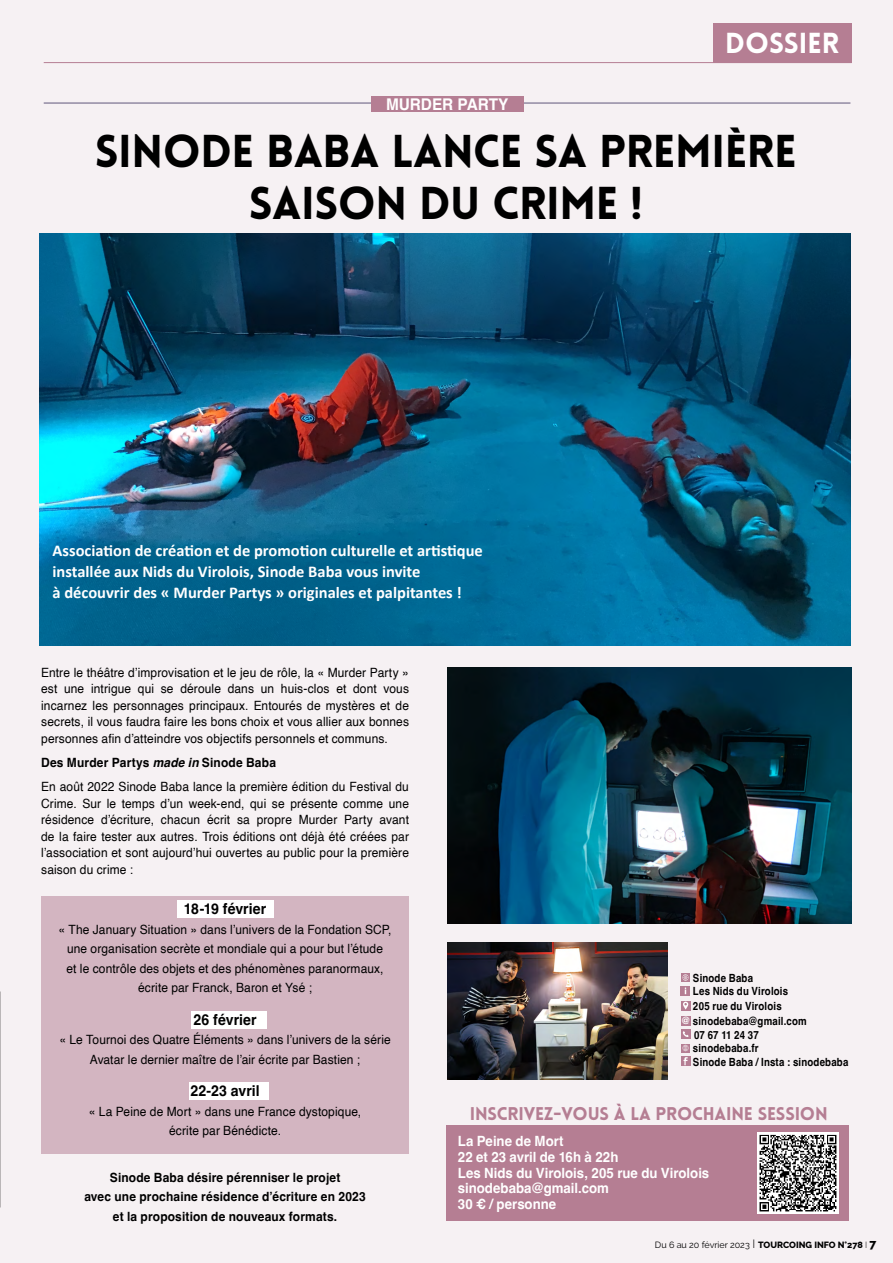
<style>
.page{position:relative;width:893px;height:1263px;background:#f6f1f3}
.page>*{position:absolute;margin:0;border:0;box-sizing:border-box;transform-origin:0 0}
.t1{font:900 45px/52.5px "Lovelo";letter-spacing:-.01em;color:#000;text-align:center}
.t2{font:900 28.35px "Lovelo";color:#fff}
.t3{font:900 18px "Lovelo";letter-spacing:-.01em;color:#b57e93}
.t4{font:700 16.5px/21px "Calibri";color:#fff}
.t5{font:700 16.2px "Helvetica";color:#fff;scale:.95 1}
.t6{font:700 15px "Helvetica";letter-spacing:.005em;color:#000;scale:.94 1}
.t7{font:700 14.1px/15.9px "Helvetica";color:#fff;scale:.94 1}
.t8{font:12.75px/16.5px "Helvetica";letter-spacing:.01em;color:#000;text-align:center;scale:.94 1}
.t9{font:700 12.75px/19.5px "Helvetica";letter-spacing:.015em;color:#000;text-align:center;scale:.94 1}
.t10{font:700 11.25px/13.5px "Helvetica";letter-spacing:.02em;color:#000;scale:.86 1}
.t11{font:9px "Raleway";color:#000}
.s1{font-weight:700}
.s2{font-weight:700;font-style:italic}
.s3{font-family:"Century Gothic";font-size:9.9px;color:#fff}
.s4{font-weight:300;font-size:12px}
.s5{font-weight:800}
.s6{font-weight:300}
.s7{font-weight:800;font-size:12px}
</style>
<div class="page">
<div style="left:713px;top:24px;width:138px;height:39px;background:#b57e93"></div>
<hr style="left:44px;top:62px;width:808px;height:1px;background:#b57e93">
<div style="left:41px;top:896px;width:368px;height:257px;background:#d3b5c1"></div>
<img style="left:0;top:992px;width:1px;height:216px">
<img style="left:448px;top:942px;width:219px;height:137px">
<img style="left:448px;top:667px;width:404px;height:256px">
<div style="left:446px;top:1125px;width:403px;height:95px;background:#b57e93"></div>
<img style="left:40px;top:234px;width:810px;height:412px">
<hr style="left:44px;top:103px;width:806px;height:1px;background:#5f567a">
<div style="left:372px;top:96px;width:152px;height:16px;background:#b57e93"></div>
<svg style="left:681px;top:973px;width:9px;height:9px"></svg>
<svg style="left:682px;top:974px;width:6px;height:7px"></svg>
<svg style="left:681px;top:986px;width:9px;height:9px"></svg>
<div style="left:681px;top:1001px;width:9px;height:9px;background:#b57e93"></div>
<svg style="left:683px;top:1002px;width:5px;height:7px"></svg>
<div style="left:681px;top:1016px;width:9px;height:9px;background:#b57e93"></div>
<div style="left:681px;top:1029px;width:9px;height:10px;background:#b57e93"></div>
<svg style="left:683px;top:1031px;width:6px;height:6px"></svg>
<svg style="left:681px;top:1044px;width:9px;height:8px"></svg>
<svg style="left:682px;top:1045px;width:6px;height:6px"></svg>
<div style="left:681px;top:1056px;width:9px;height:10px;background:#b57e93"></div>
<svg style="left:683px;top:1057px;width:5px;height:8px"></svg>
<div style="left:178px;top:900px;width:96px;height:18px;background:#fff"></div>
<div style="left:191px;top:1011px;width:76px;height:18px;background:#fff"></div>
<div style="left:189px;top:1082px;width:80px;height:18px;background:#fff"></div>
<img style="left:757px;top:1132px;width:81px;height:81px">
<p class="t5" style="left:386px;top:94px;width:130px">MURDER PARTY</p>
<h2 class="t2" style="left:725px;top:26px;width:116px">DOSSIER</h2>
<h1 class="t1" style="left:95px;top:125px;width:703px">SINODE BABA LANCE SA PREMIÈRE<br>SAISON DU CRIME !</h1>
<p class="t4" style="left:53px;top:539px;width:432px">Association de création et de promotion culturelle et artistique installée aux Nids du Virolois, Sinode Baba vous invite<br>à découvrir des « Murder Partys » originales et palpitantes !</p>
<p class="t8" style="left:41px;top:665px;width:393px;text-align:justify">Entre le théâtre d’improvisation et le jeu de rôle, la « Murder Party » est une intrigue qui se déroule dans un huis-clos et dont vous incarnez les personnages principaux. Entourés de mystères et de secrets, il vous faudra faire les bons choix et vous allier aux bonnes personnes afin d’atteindre vos objectifs personnels et communs.</p>
<p class="t8" style="left:41px;top:751px;width:393px;line-height:24.2px;text-align:left"><span class="s1">Des Murder Partys</span> <span class="s2">made in</span> <span class="s1">Sinode Baba<br></span>En août 2022 Sinode Baba lance la première édition du Festival du</p>
<p class="t8" style="left:41px;top:795px;width:393px;text-align:justify">Crime. Sur le temps d’un week-end, qui se présente comme une résidence d’écriture, chacun écrit sa propre Murder Party avant de la faire tester aux autres. Trois éditions ont déjà été créées par l’association et sont aujourd’hui ouvertes au public pour la première saison du crime :</p>
<p class="t6" style="left:184px;top:900px;width:89px">18-19 février</p>
<p class="t8" style="left:59px;top:920px;width:356px;line-height:19.5px">« The January Situation » dans l’univers de la Fondation SCP, une organisation secrète et mondiale qui a pour but l’étude<br>et le contrôle des objets et des phénomènes paranormaux, écrite par Franck, Baron et Ysé ;</p>
<p class="t6" style="left:193px;top:1010px;width:69px">26 février</p>
<p class="t8" style="left:59px;top:1030px;width:354px;line-height:19.5px">« Le Tournoi des Quatre Éléments » dans l’univers de la série<br>Avatar le dernier maître de l’air écrite par Bastien ;</p>
<p class="t6" style="left:190px;top:1081px;width:75px">22-23 avril</p>
<p class="t8" style="left:89px;top:1102px;width:291px;line-height:19.5px">« La Peine de Mort » dans une France dystopique, écrite par Bénédicte.</p>
<p class="t9" style="left:84px;top:1169px;width:301px">Sinode Baba désire pérenniser le projet<br>avec une prochaine résidence d’écriture en 2023 et la proposition de nouveaux formats.</p>
<p class="t10" style="left:693px;top:972px;width:112px">Sinode Baba<br>Les Nids du Virolois</p>
<p class="t10" style="left:682px;top:1000px;width:146px;line-height:15px;text-indent:11px">205 rue du Virolois<br><span class="s3">@</span> sinodebaba@gmail.com</p>
<p class="t10" style="left:693px;top:1029px;width:182px">07 67 11 24 37<br>sinodebaba.fr<br>Sinode Baba / Insta : sinodebaba</p>
<h3 class="t3" style="left:470px;top:1103px;width:359px">INSCRIVEZ-VOUS À LA PROCHAINE SESSION</h3>
<p class="t7" style="left:458px;top:1134px;width:269px">La Peine de Mort<br>22 et 23 avril de 16h à 22h<br>Les Nids du Virolois, 205 rue du Virolois sinodebaba@gmail.com<br>30 € / personne</p>
<p class="t11" style="left:655px;top:1239px;width:223px">Du 6 au 20 février 2023 <span class="s4">I</span> <span class="s5">TOURCOING INFO N°278</span> <span class="s6">I</span> <span class="s7">7</span></p>
</div>
